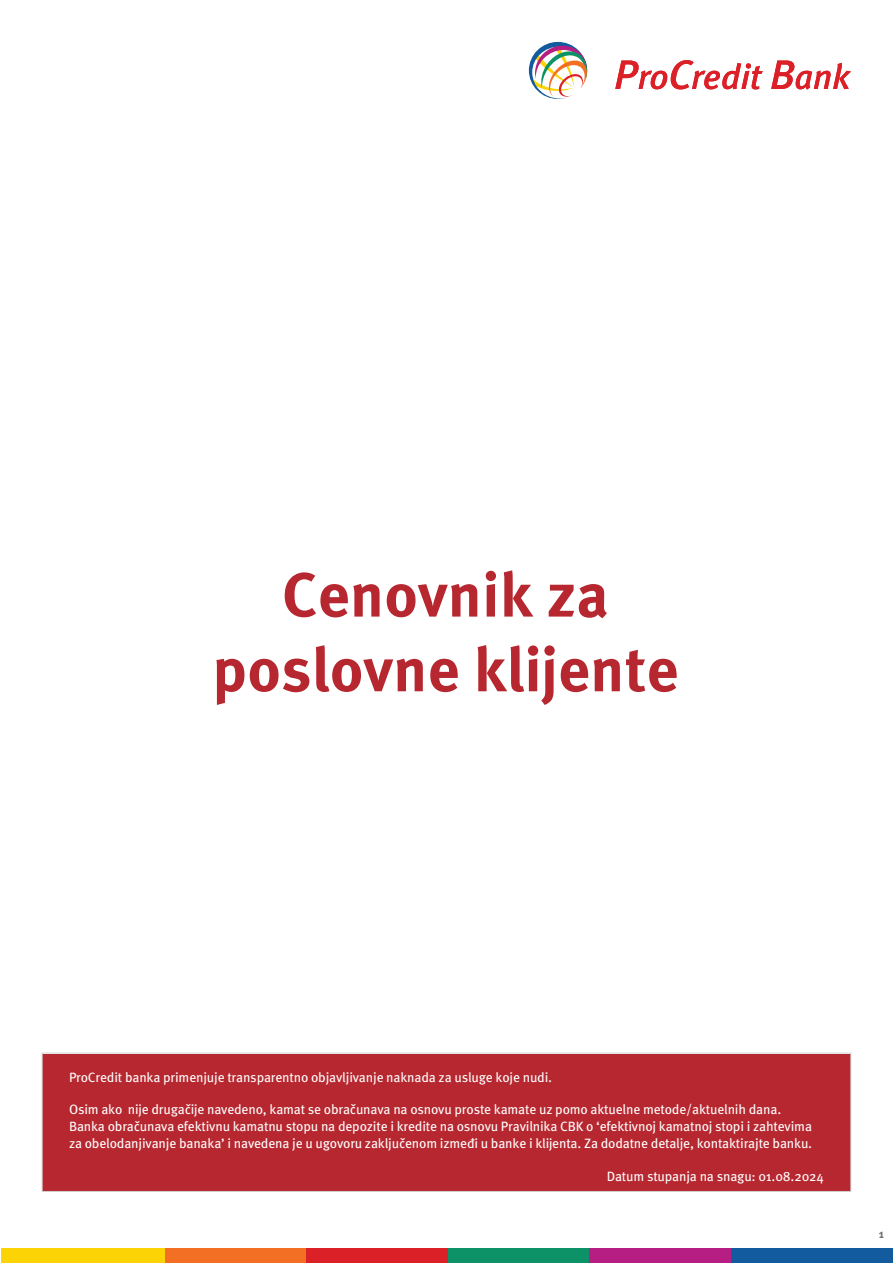
<style>
.page{position:relative;width:893px;height:1263px;background:#fff}
.page>*{position:absolute;margin:0;border:0;box-sizing:border-box;transform-origin:0 0}
.t1{font:700 62.25px/74.7px "Meta Pro";color:#b7272f;text-align:center}
.t2{font:13.5px/16.8px "Meta Pro";letter-spacing:-.015em;color:#fff}
.t3{font:700 12px "Meta Pro";color:#6d6e71}
</style>
<div class="page">
<div style="left:731px;top:1244px;width:162px;height:19px;background:#125b9e"></div>
<div style="left:1px;top:1244px;width:164px;height:19px;background:#fcd406"></div>
<div style="left:165px;top:1244px;width:143px;height:19px;background:#f36f24"></div>
<div style="left:307px;top:1244px;width:141px;height:19px;background:#dc2028"></div>
<div style="left:448px;top:1244px;width:141px;height:19px;background:#0d9166"></div>
<div style="left:589px;top:1244px;width:142px;height:19px;background:#b61e83"></div>
<div style="left:0;top:1243px;width:893px;height:5px;background:#fff"></div>
<svg style="left:529px;top:42px;width:59px;height:57px"></svg>
<svg style="left:615px;top:60px;width:148px;height:29px"></svg>
<svg style="left:771px;top:61px;width:80px;height:29px"></svg>
<div style="left:43px;top:1054px;width:808px;height:137px;background:#b7272f"></div>
<div style="left:42px;top:1053px;width:809px;height:139px;border:1px solid #d1d2d3"></div>
<h1 class="t1" style="left:212px;top:560px;width:468px">Cenovnik za poslovne klĳente</h1>
<p class="t2" style="left:69px;top:1069px;width:485px">ProCredit banka primenjuje transparentno objavljivanje naknada za usluge koje nudi.</p>
<p class="t2" style="left:69px;top:1101px;width:745px">Osim ako nĳe drugačĳe navedeno, kamat se obračunava na osnovu proste kamate uz pomo aktuelne metode/aktuelnih dana.<br>Banka obračunava efektivnu kamatnu stopu na depozite i kredite na osnovu Pravilnika CBK o ‘efektivnoj kamatnoj stopi i zahtevima za obelodanjivanje banaka’ i navedena je u ugovoru zaključenom izmeđi u banke i klĳenta. Za dodatne detalje, kontaktirajte banku.</p>
<p class="t2" style="left:607px;top:1168px;width:219px">Datum stupanja na snagu: 01.08.2024</p>
<p class="t3" style="left:879px;top:1226px;width:7px">1</p>
</div>
